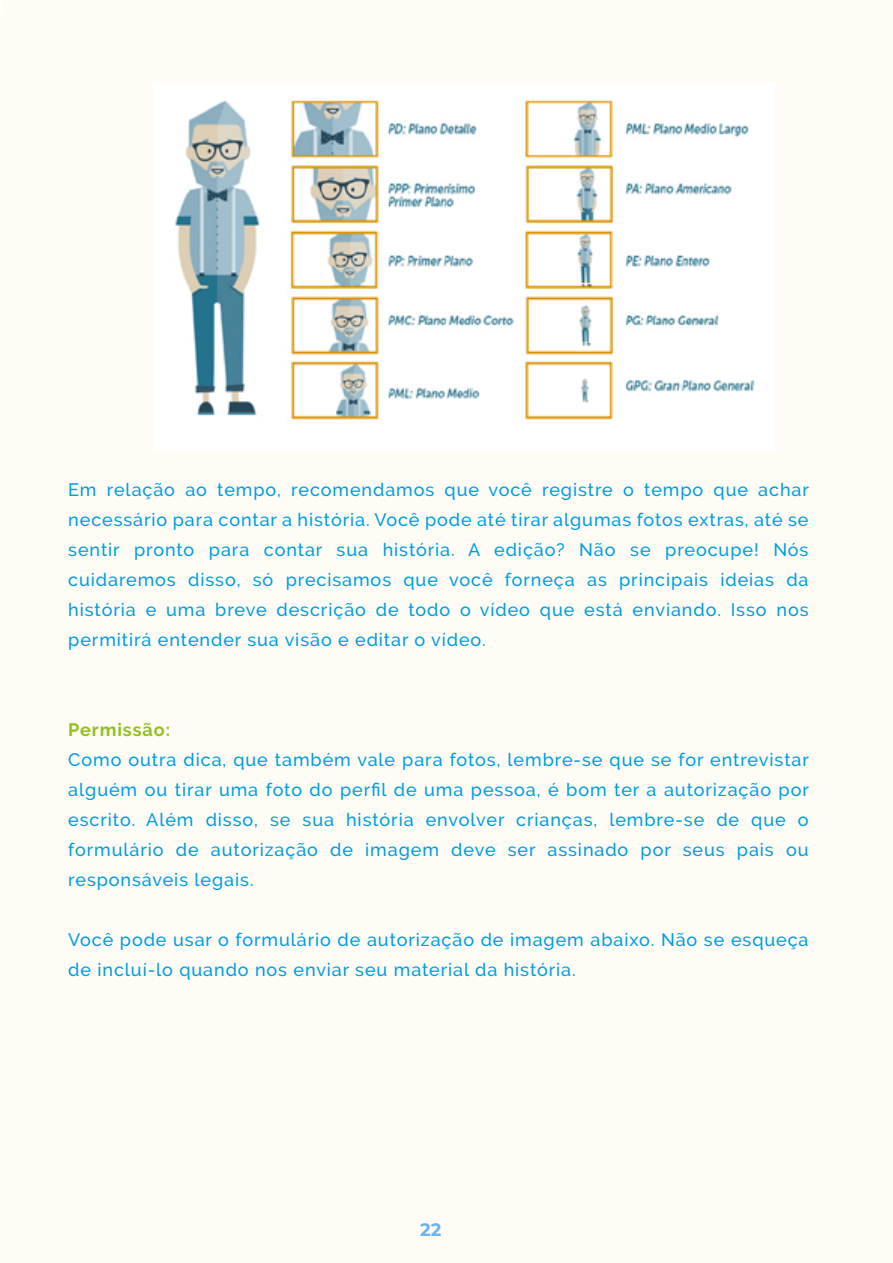
<style>
.page{position:relative;width:893px;height:1263px;background:#fff}
.page>*{position:absolute;margin:0;border:0;box-sizing:border-box;transform-origin:0 0}
.t1{font:500 18px/30px "Raleway";letter-spacing:.05em;color:#009de1;text-align:justify}
.t2{font:700 18px "Raleway";letter-spacing:.05em;color:#93bf1f}
.t3{font:700 18px "Montserrat";color:#49a9fd}
</style>
<div class="page">
<div style="left:0;top:12px;width:893px;height:1251px;background:#fefcf5"></div>
<img style="left:175px;top:100px;width:580px;height:320px">
<p class="t1" style="left:68px;top:474px;width:742px">Em relação ao tempo, recomendamos que você registre o tempo que achar necessário para contar a história. Você pode até tirar algumas fotos extras, até se sentir pronto para contar sua história. A edição? Não se preocupe! Nós cuidaremos disso, só precisamos que você forneça as principais ideias da história e uma breve descrição de todo o vídeo que está enviando. Isso nos permitirá entender sua visão e editar o vídeo.</p>
<p class="t2" style="left:68px;top:719px;width:103px">Permissão:</p>
<p class="t1" style="left:68px;top:744px;width:742px">Como outra dica, que também vale para fotos, lembre-se que se for entrevistar alguém ou tirar uma foto do perfil de uma pessoa, é bom ter a autorização por escrito. Além disso, se sua história envolver crianças, lembre-se de que o formulário de autorização de imagem deve ser assinado por seus pais ou responsáveis legais.</p>
<p class="t1" style="left:68px;top:924px;width:742px">Você pode usar o formulário de autorização de imagem abaixo. Não se esqueça de incluí-lo quando nos enviar seu material da história.</p>
<p class="t3" style="left:420px;top:1216px;width:23px">22</p>
</div>
